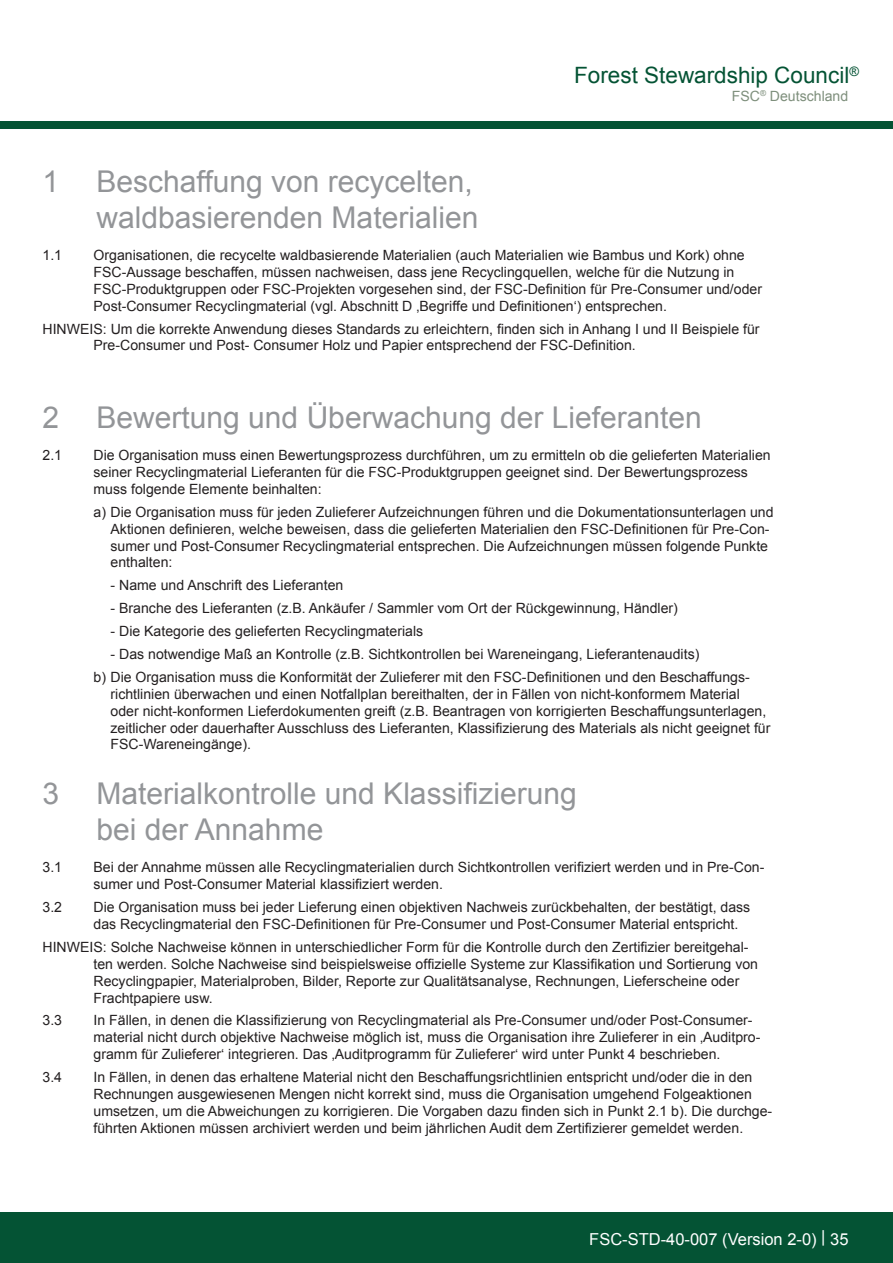
<style>
.page{position:relative;width:893px;height:1263px;background:#fff}
.page>*{position:absolute;margin:0;border:0;box-sizing:border-box;transform-origin:0 0}
.t1{font:30px/36px "Arial";color:#939598;text-align:right}
.t2{font:22.5px "Arial";color:#045334}
.t3{font:16.5px "Arial";color:#fff}
.t4{font:14.1px/17px "Arial";color:#231f20}
.t5{font:14.1px "Arial";color:#7e8f7c}
</style>
<div class="page">
<div style="left:0;top:122px;width:893px;height:7px;background:#045334"></div>
<div style="left:0;top:1212px;width:893px;height:51px;background:#045334"></div>
<h2 class="t2" style="left:574px;top:60px;width:286px">Forest Stewardship Council<sup>®</sup></h2>
<p class="t5" style="left:732px;top:87px;width:118px">FSC<sup>®</sup> Deutschland</p>
<h1 class="t1" style="left:43px;top:164px;width:437px">1 Beschaffung von recycelten, waldbasierenden Materialien</h1>
<p class="t4" style="left:43px;top:247px;width:21px">1.1</p>
<p class="t4" style="left:94px;top:247px;width:670px">Organisationen, die recycelte waldbasierende Materialien (auch Materialien wie Bambus und Kork) ohne FSC-Aussage beschaffen, müssen nachweisen, dass jene Recyclingquellen, welche für die Nutzung in FSC-Produktgruppen oder FSC-Projekten vorgesehen sind, der FSC-Definition für Pre-Consumer und/oder Post-Consumer Recyclingmaterial (vgl. Abschnitt D ‚Begriffe und Definitionen‘) entsprechen.</p>
<p class="t4" style="left:94px;top:320px;width:668px;text-indent:-51px">HINWEIS: Um die korrekte Anwendung dieses Standards zu erleichtern, finden sich in Anhang I und II Beispiele für<br>Pre-Consumer und Post- Consumer Holz und Papier entsprechend der FSC-Definition.</p>
<h1 class="t1" style="left:43px;top:400px;width:661px">2 Bewertung und Überwachung der Lieferanten</h1>
<p class="t4" style="left:43px;top:447px;width:21px">2.1</p>
<p class="t4" style="left:94px;top:447px;width:679px">Die Organisation muss einen Bewertungsprozess durchführen, um zu ermitteln ob die gelieferten Materialien seiner Recyclingmaterial Lieferanten für die FSC-Produktgruppen geeignet sind. Der Bewertungsprozess muss folgende Elemente beinhalten:</p>
<p class="t4" style="left:111px;top:503px;width:665px;text-indent:-17px">a) Die Organisation muss für jeden Zulieferer Aufzeichnungen führen und die Dokumentationsunterlagen und Aktionen definieren, welche beweisen, dass die gelieferten Materialien den FSC-Definitionen für Pre-Con&shy;sumer und Post-Consumer Recyclingmaterial entsprechen. Die Aufzeichnungen müssen folgende Punkte enthalten:</p>
<p class="t4" style="left:111px;top:577px;width:234px">- Name und Anschrift des Lieferanten</p>
<p class="t4" style="left:111px;top:600px;width:569px">- Branche des Lieferanten (z.B. Ankäufer / Sammler vom Ort der Rückgewinnung, Händler)</p>
<p class="t4" style="left:111px;top:623px;width:314px">- Die Kategorie des gelieferten Recyclingmaterials</p>
<p class="t4" style="left:94px;top:643px;width:658px;line-height:22.8px;text-indent:17px">- Das notwendige Maß an Kontrolle (z. B. Sichtkontrollen bei Wareneingang, Lieferantenaudits)<br>b) Die Organisation muss die Konformität der Zulieferer mit den FSC-Definitionen und den Beschaffungs-</p>
<p class="t4" style="left:111px;top:685px;width:661px">richtlinien überwachen und einen Notfallplan bereithalten, der in Fällen von nicht-konformem Material oder nicht-konformen Lieferdokumenten greift (z. B. Beantragen von korrigierten Beschaffungsunterlagen, zeitlicher oder dauerhafter Ausschluss des Lieferanten, Klassifizierung des Materials als nicht geeignet für FSC-Wareneingänge).</p>
<h1 class="t1" style="left:97px;top:776px;width:482px;text-align:left;text-indent:-54px">3 Materialkontrolle und Klassifizierung bei der Annahme</h1>
<p class="t4" style="left:43px;top:859px;width:21px">3.1</p>
<p class="t4" style="left:94px;top:859px;width:672px">Bei der Annahme müssen alle Recyclingmaterialien durch Sichtkontrollen verifiziert werden und in Pre-Con&shy;sumer und Post-Consumer Material klassifiziert werden.</p>
<p class="t4" style="left:43px;top:899px;width:21px">3.2</p>
<p class="t4" style="left:94px;top:899px;width:658px">Die Organisation muss bei jeder Lieferung einen objektiven Nachweis zurückbehalten, der bestätigt, dass das Recyclingmaterial den FSC-Definitionen für Pre-Consumer und Post-Consumer Material entspricht.</p>
<p class="t4" style="left:94px;top:938px;width:666px;text-indent:-51px">HINWEIS: Solche Nachweise können in unterschiedlicher Form für die Kontrolle durch den Zertifizier bereitgehal&shy;ten werden. Solche Nachweise sind beispielsweise offizielle Systeme zur Klassifikation und Sortierung von Recyclingpapier, Materialproben, Bilder, Reporte zur Qualitätsanalyse, Rechnungen, Lieferscheine oder Frachtpapiere usw.</p>
<p class="t4" style="left:43px;top:1012px;width:21px">3.3</p>
<p class="t4" style="left:94px;top:1012px;width:668px">In Fällen, in denen die Klassifizierung von Recyclingmaterial als Pre-Consumer und/oder Post-Consumer&shy;material nicht durch objektive Nachweise möglich ist, muss die Organisation ihre Zulieferer in ein ‚Auditpro&shy;gramm für Zulieferer‘ integrieren. Das ‚Auditprogramm für Zulieferer‘ wird unter Punkt 4 beschrieben.</p>
<p class="t4" style="left:43px;top:1069px;width:21px">3.4</p>
<p class="t4" style="left:94px;top:1069px;width:680px">In Fällen, in denen das erhaltene Material nicht den Beschaffungsrichtlinien entspricht und/oder die in den Rechnungen ausgewiesenen Mengen nicht korrekt sind, muss die Organisation umgehend Folgeaktionen umsetzen, um die Abweichungen zu korrigieren. Die Vorgaben dazu finden sich in Punkt 2.1 b). Die durchge&shy;führten Aktionen müssen archiviert werden und beim jährlichen Audit dem Zertifizierer gemeldet werden.</p>
<p class="t3" style="left:589px;top:1228px;width:261px">FSC-STD-40-007 (Version 2-0) | 35</p>
</div>
